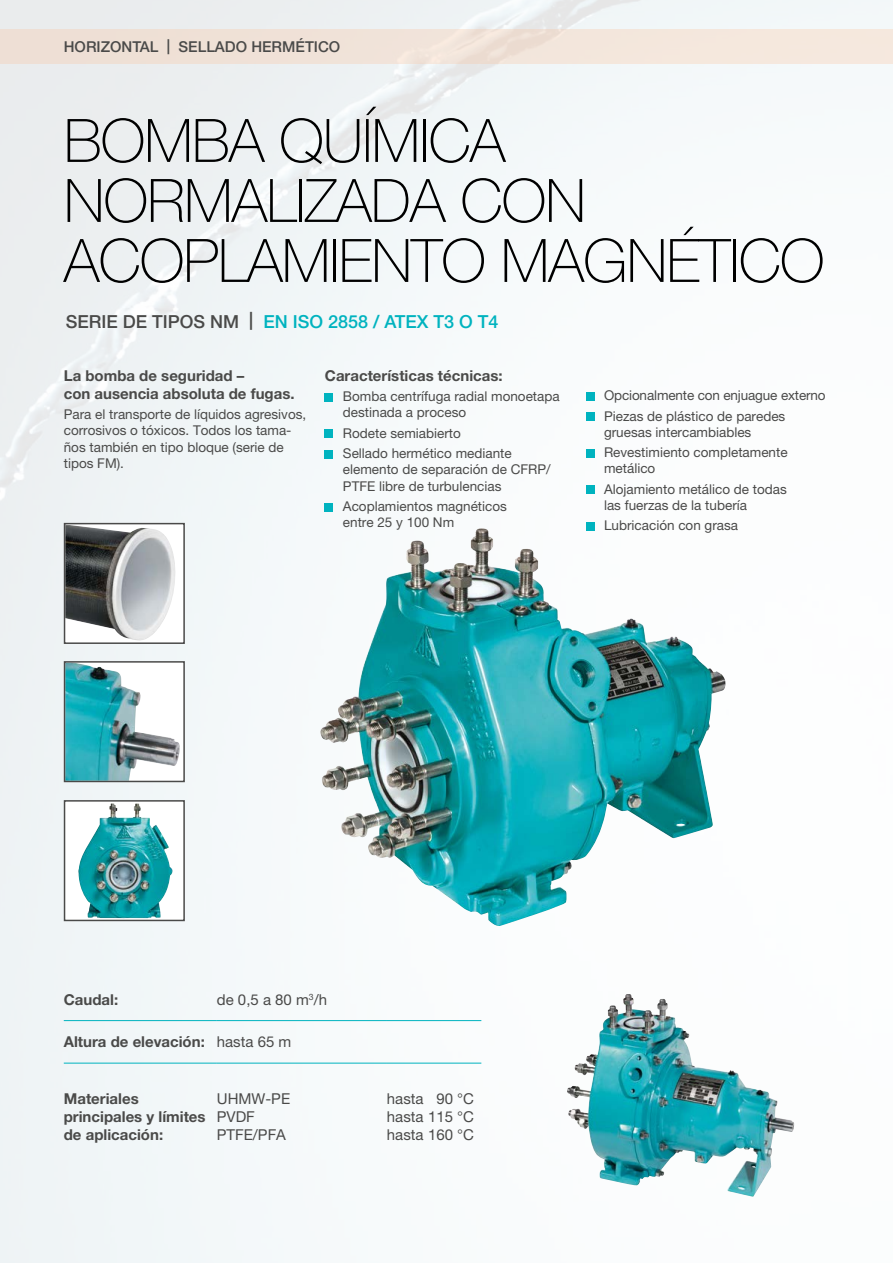
<style>
.page{position:relative;width:893px;height:1263px;background:#fff}
.page>*{position:absolute;margin:0;border:0;box-sizing:border-box;transform-origin:0 0}
.t1{font:100 60px/60px "Helvetica Neue LT Pro";letter-spacing:-.015em;color:#000}
.t2{font:500 18px "Helvetica Neue LT Pro";color:#00b3bf}
.t3{font:700 15px/18px "Helvetica Neue LT Pro";color:#4a4a49}
.t4{font:15px/18px "Helvetica Neue LT Pro";color:#4a4a49}
.t5{font:500 15px "Helvetica Neue LT Pro";color:#4a4a49}
.t6{font:13.5px/16.2px "Helvetica Neue LT Pro";color:#4a4a49}
.s1{color:#4a4a49}
.s2{font-weight:400}
</style>
<div class="page">
<img style="left:0;top:0;width:893px;height:1263px">
<img style="left:338px;top:528px;width:143px;height:193px">
<hr style="left:64px;top:1020px;width:153px;height:1px;background:#00b3bf">
<hr style="left:64px;top:1063px;width:153px;height:1px;background:#00b3bf">
<hr style="left:217px;top:1020px;width:170px;height:1px;background:#00b3bf">
<hr style="left:387px;top:1020px;width:94px;height:1px;background:#00b3bf">
<hr style="left:217px;top:1063px;width:170px;height:1px;background:#00b3bf">
<hr style="left:387px;top:1063px;width:94px;height:1px;background:#00b3bf">
<svg style="left:63px;top:522px;width:123px;height:123px"></svg>
<img style="left:63px;top:660px;width:123px;height:123px">
<div style="left:0;top:30px;width:893px;height:34px;background:#f0e3d9"></div>
<img style="left:575px;top:994px;width:51px;height:81px">
<div style="left:325px;top:393px;width:8px;height:8px;background:#00b3bf"></div>
<div style="left:325px;top:430px;width:8px;height:8px;background:#00b3bf"></div>
<div style="left:325px;top:450px;width:8px;height:8px;background:#00b3bf"></div>
<div style="left:325px;top:503px;width:8px;height:8px;background:#00b3bf"></div>
<div style="left:586px;top:392px;width:8px;height:8px;background:#00b3bf"></div>
<div style="left:586px;top:412px;width:8px;height:8px;background:#00b3bf"></div>
<div style="left:586px;top:449px;width:8px;height:8px;background:#00b3bf"></div>
<div style="left:586px;top:486px;width:8px;height:8px;background:#00b3bf"></div>
<div style="left:586px;top:522px;width:8px;height:8px;background:#00b3bf"></div>
<img style="left:63px;top:799px;width:123px;height:123px">
<p class="t5" style="left:64px;top:38px;width:278px">HORIZONTAL | SELLADO HERMÉTICO</p>
<h1 class="t1" style="left:64px;top:111px;width:762px">BOMBA QUÍMICA<br>NORMALIZADA CON<br>ACOPLAMIENTO MAGNÉTICO</h1>
<h2 class="t2" style="left:66px;top:310px;width:434px"><span class="s1">SERIE DE TIPOS NM |</span> EN ISO 2858 / ATEX T3 O T4</h2>
<p class="t3" style="left:64px;top:366px;width:232px">La bomba de seguridad –<br>con ausencia absoluta de fugas.</p>
<p class="t6" style="left:64px;top:406px;width:244px">Para el transporte de líquidos agresivos, corrosivos o tóxicos. Todos los tama&shy;ños también en tipo bloque (serie de tipos FM).</p>
<p class="t3" style="left:325px;top:366px;width:179px">Características técnicas:</p>
<p class="t6" style="left:343px;top:388px;width:218px">Bomba centrífuga radial monoetapa destinada a proceso</p>
<p class="t6" style="left:343px;top:423px;width:170px;line-height:20.4px">Rodete semiabierto<br>Sellado hermético mediante</p>
<p class="t6" style="left:343px;top:461px;width:209px">elemento de separación de CFRP/<br>PTFE libre de turbulencias</p>
<p class="t6" style="left:343px;top:498px;width:166px">Acoplamientos magnéticos entre 25 y 100 Nm</p>
<p class="t6" style="left:604px;top:385px;width:223px;line-height:20.4px">Opcionalmente con enjuague externo<br>Piezas de plástico de paredes</p>
<p class="t6" style="left:604px;top:421px;width:185px;line-height:20.4px">gruesas intercambiables<br>Revestimiento completamente</p>
<p class="t6" style="left:604px;top:458px;width:184px;line-height:20.4px">metálico<br>Alojamiento metálico de todas</p>
<p class="t6" style="left:604px;top:495px;width:144px;line-height:20.4px">las fuerzas de la tubería<br>Lubricación con grasa</p>
<p class="t3" style="left:64px;top:990px;width:56px">Caudal:</p>
<p class="t4" style="left:217px;top:990px;width:112px">de 0,5 a 80 m<sup>3</sup>/h</p>
<p class="t3" style="left:64px;top:1032px;width:229px">Altura de elevación: <span class="s2">hasta 65 m</span></p>
<p class="t3" style="left:64px;top:1089px;width:143px">Materiales principales y límites de aplicación:</p>
<p class="t4" style="left:217px;top:1089px;width:75px">UHMW-PE<br>PVDF<br>PTFE/PFA</p>
<p class="t4" style="left:387px;top:1089px;width:89px;text-align:justify">hasta 90 °C hasta 115 °C hasta 160 °C</p>
</div>
